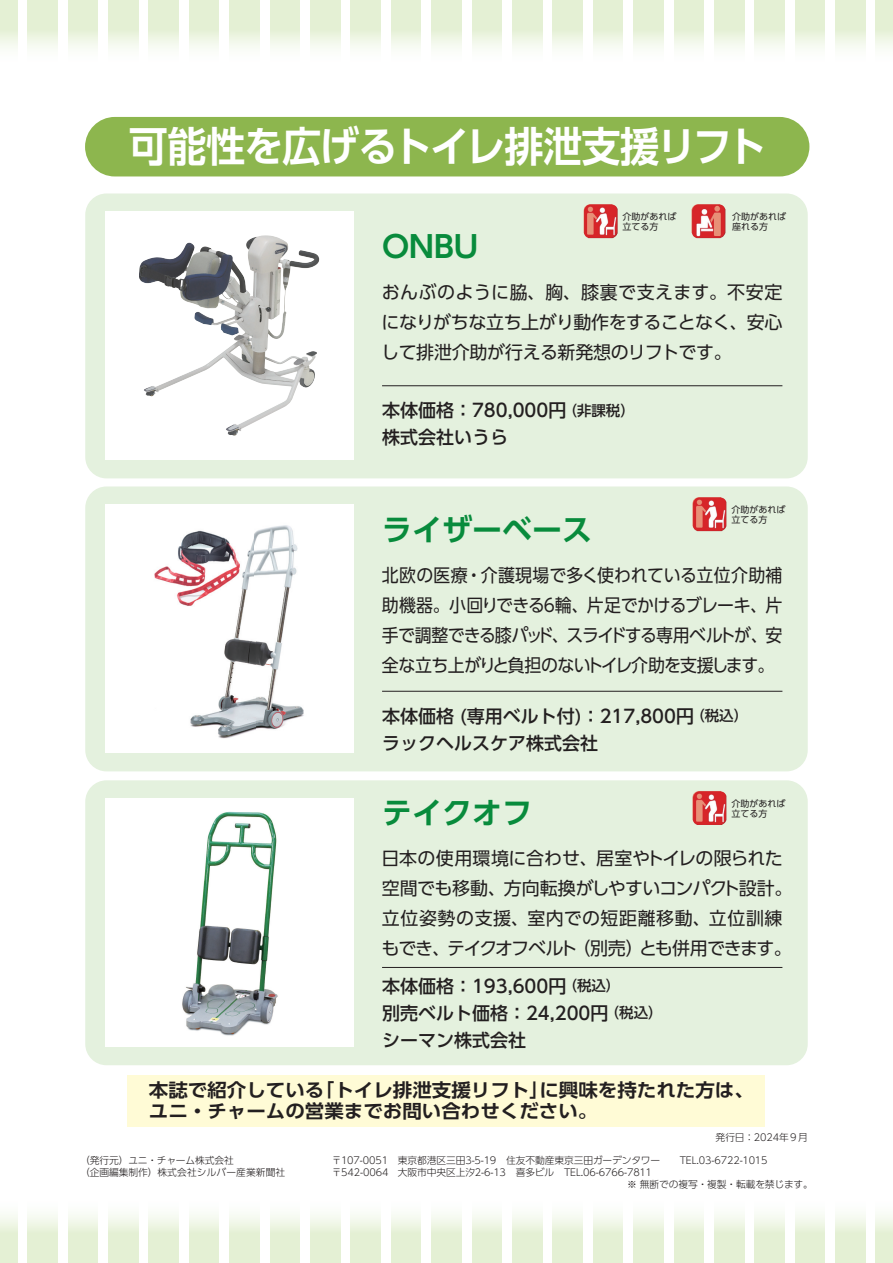
<style>
.page{position:relative;width:893px;height:1263px;background:#fff}
.page>*{position:absolute;margin:0;border:0;box-sizing:border-box;transform-origin:0 0}
.t1{font:700 41.25px "UD Shin Go Pr 6 De";letter-spacing:-.03em;color:#fff;scale:.95 1}
.t2{font:700 30px "UD Shin Go Pr 6 De";color:#088b3c}
.t3{font:700 18.6px/21px "UD Shin Go Pr 6 De";color:#231f20;scale:1.05 1}
.t4{font:18px/30px "UD Shin Go Pr 6";letter-spacing:-.03em;color:#231f20;text-align:justify}
.t5{font:500 18px/27px "UD Shin Go Pr 6";color:#231f20}
.t6{font:18px/30px "UD Shin Go Pr 6";letter-spacing:-.03em;color:#231f20;text-align:justify;scale:.94 1}
.t7{font:300 9.75px/12px "UD Shin Go Pr 6";letter-spacing:-.01em;color:#231f20}
.t8{font:300 9.75px "UD Shin Go Pr 6";letter-spacing:.01em;color:#231f20}
.t9{font:9px/10.5px "UD Shin Go Pr 6";color:#231f20}
.s1{font-size:14.4px}
</style>
<div class="page">
<div style="left:85px;top:117px;width:724px;height:59px;background:#8db64e;border-radius:30px"></div>
<div style="left:85px;top:193px;width:723px;height:285px;background:#e4f1de;border-radius:21px"></div>
<div style="left:105px;top:212px;width:248px;height:248px;background:#fff"></div>
<img style="left:139px;top:237px;width:119px;height:86px">
<hr style="left:382px;top:385px;width:400px;height:1px;background:#231f20">
<img style="left:584px;top:204px;width:34px;height:34px">
<div style="left:85px;top:486px;width:723px;height:285px;background:#e4f1de;border-radius:21px"></div>
<div style="left:105px;top:505px;width:248px;height:248px;background:#fff"></div>
<hr style="left:382px;top:691px;width:400px;height:1px;background:#231f20">
<img style="left:154px;top:525px;width:150px;height:214px">
<img style="left:692px;top:497px;width:34px;height:34px">
<div style="left:85px;top:780px;width:723px;height:285px;background:#e4f1de;border-radius:21px"></div>
<div style="left:105px;top:799px;width:248px;height:248px;background:#fff"></div>
<hr style="left:382px;top:967px;width:400px;height:1px;background:#231f20">
<img style="left:182px;top:811px;width:96px;height:225px">
<img style="left:692px;top:791px;width:34px;height:34px">
<img style="left:691px;top:204px;width:34px;height:34px">
<div style="left:128px;top:1075px;width:637px;height:51px;background:#fffbd6"></div>
<h1 class="t1" style="left:129px;top:113px;width:673px">可能性を広げるトイレ排泄支援リフト</h1>
<p class="t9" style="left:623px;top:211px;width:55px">介助があれば立てる方</p>
<p class="t9" style="left:732px;top:211px;width:55px">介助があれば座れる方</p>
<h2 class="t2" style="left:382px;top:222px;width:98px">ONBU</h2>
<p class="t4" style="left:381px;top:277px;width:403px">おんぶのように脇、胸、膝裏で支えます。不安定になりがちな立ち上がり動作をすることなく、安心して排泄介助が行える新発想のリフトです。</p>
<p class="t5" style="left:382px;top:396px;width:254px">本体価格：780,000円<span class="s1">（非課税）</span>株式会社いうら</p>
<p class="t9" style="left:731px;top:504px;width:55px">介助があれば立てる方</p>
<h2 class="t2" style="left:382px;top:505px;width:211px">ライザーベース</h2>
<p class="t6" style="left:382px;top:559px;width:428px">北欧の医療・介護現場で多く使われている立位介助補助機器。小回りできる6輪、片足でかけるブレーキ、片手で調整できる膝パッド、スライドする専用ベルトが、安全な立ち上がりと負担のないトイレ介助を支援します。</p>
<p class="t5" style="left:382px;top:702px;width:367px">本体価格 (専用ベルト付)：217,800円<span class="s1">（税込）</span>ラックヘルスケア株式会社</p>
<p class="t9" style="left:731px;top:798px;width:55px">介助があれば立てる方</p>
<h2 class="t2" style="left:382px;top:788px;width:151px">テイクオフ</h2>
<p class="t4" style="left:381px;top:842px;width:412px;text-align:left">日本の使用環境に合わせ、居室やトイレの限られた空間でも移動、方向転換がしやすいコンパクト設計。立位姿勢の支援、室内での短距離移動、立位訓練もでき、テイクオフベルト（別売）とも併用できます。</p>
<p class="t5" style="left:382px;top:972px;width:282px">本体価格：193,600円<span class="s1">（税込）<br></span>別売ベルト価格：24,200円<span class="s1">（税込）</span>シーマン株式会社</p>
<p class="t3" style="left:149px;top:1079px;width:578px">本誌で紹介している「トイレ排泄支援リフト」に興味を持たれた方は、ユニ・チャームの営業までお問い合わせください。</p>
<p class="t7" style="left:80px;top:1154px;width:155px">（発行元）ユニ・チャーム株式会社</p>
<p class="t7" style="left:332px;top:1154px;width:437px">〒107-0051 東京都港区三田3-5-19　住友不動産東京三田ガーデンタワー　　TEL.03-6722-1015</p>
<p class="t8" style="left:80px;top:1164px;width:207px">（企画編集制作）株式会社シルバー産業新聞社</p>
<p class="t7" style="left:627px;top:1166px;width:187px;text-indent:-295px">〒542-0064 大阪市中央区上汐2-6-13　喜多ビル　TEL.06-6766-7811<br>※ 無断での複写・複製・転載を禁じます。</p>
<p class="t7" style="left:716px;top:1131px;width:94px">発行日：2024年９月</p>
</div>
